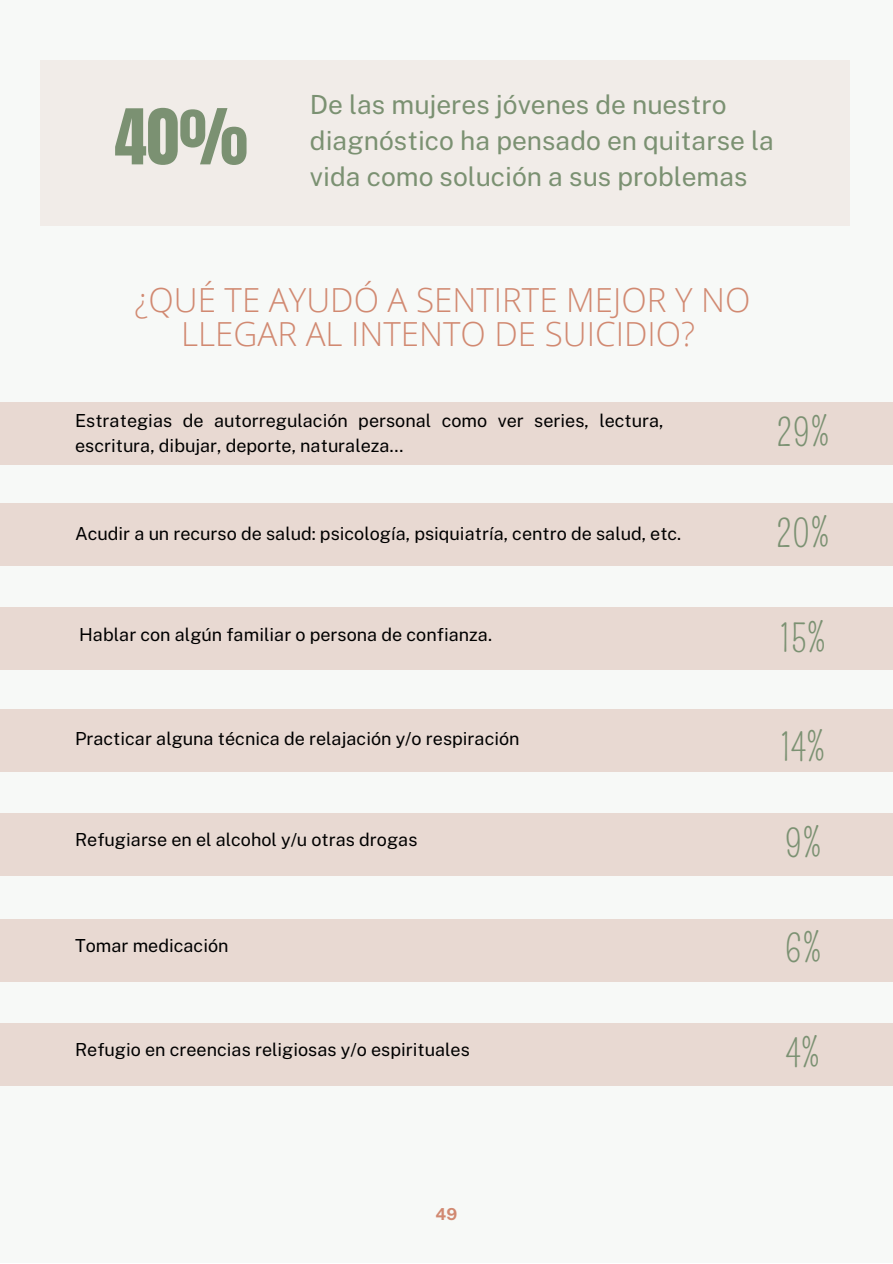
<style>
.page{position:relative;width:893px;height:1264px;background:#fff}
.page>*{position:absolute;margin:0;border:0;box-sizing:border-box;transform-origin:0 0}
.t1{font:65.25px "Anton";color:#7b9172}
.t2{font:37.5px "Pompiere";color:#7b9172}
.t3{font:300 33.15px/33.8px "Open Sans";color:#d18971;text-align:center}
.t4{font:26.4px/35.8px "Public Sans";color:#7b9172}
.t5{font:18px/24.8px "Public Sans";color:#000}
.t6{font:700 16.5px "Public Sans";color:#d18971}
</style>
<div class="page">
<div style="left:0;top:0;width:892px;height:1262px;background:#f7f9f7"></div>
<div style="left:41px;top:60px;width:809px;height:166px;background:#f1ece8"></div>
<div style="left:0;top:402px;width:892px;height:63px;background:#e8d9d2"></div>
<div style="left:0;top:503px;width:892px;height:63px;background:#e8d9d2"></div>
<div style="left:0;top:607px;width:892px;height:63px;background:#e8d9d2"></div>
<div style="left:0;top:708px;width:892px;height:63px;background:#e8d9d2"></div>
<div style="left:0;top:813px;width:892px;height:62px;background:#e8d9d2"></div>
<div style="left:0;top:918px;width:892px;height:63px;background:#e8d9d2"></div>
<div style="left:0;top:1023px;width:892px;height:62px;background:#e8d9d2"></div>
<p class="t1" style="left:114px;top:90px;width:135px">40%</p>
<p class="t4" style="left:310px;top:86px;width:465px">De las mujeres jóvenes de nuestro diagnóstico ha pensado en quitarse la vida como solución a sus problemas</p>
<p class="t3" style="left:134px;top:282px;width:617px">¿QUÉ TE AYUDÓ A SENTIRTE MEJOR Y NO<br>LLEGAR AL INTENTO DE SUICIDIO?</p>
<p class="t5" style="left:75px;top:408px;width:590px">Estrategias de autorregulación personal como ver series, lectura, escritura, dibujar, deporte, naturaleza…</p>
<p class="t5" style="left:75px;top:521px;width:607px">Acudir a un recurso de salud: psicología, psiquiatría, centro de salud, etc.</p>
<p class="t5" style="left:79px;top:621px;width:414px">Hablar con algún familiar o persona de confianza.</p>
<p class="t2" style="left:776px;top:411px;width:56px">29%</p>
<p class="t2" style="left:776px;top:512px;width:56px">20%</p>
<p class="t2" style="left:779px;top:617px;width:49px">15%</p>
<p class="t5" style="left:75px;top:726px;width:446px">Practicar alguna técnica de relajación y/o respiración</p>
<p class="t5" style="left:75px;top:827px;width:344px">Refugiarse en el alcohol y/u otras drogas</p>
<p class="t2" style="left:780px;top:726px;width:47px">14%</p>
<p class="t2" style="left:784px;top:821px;width:40px">9%</p>
<p class="t5" style="left:75px;top:932px;width:155px">Tomar medicación</p>
<p class="t2" style="left:784px;top:927px;width:40px">6%</p>
<p class="t5" style="left:75px;top:1037px;width:396px">Refugio en creencias religiosas y/o espirituales</p>
<p class="t2" style="left:785px;top:1031px;width:37px">4%</p>
<p class="t6" style="left:435px;top:1203px;width:23px">49</p>
</div>
